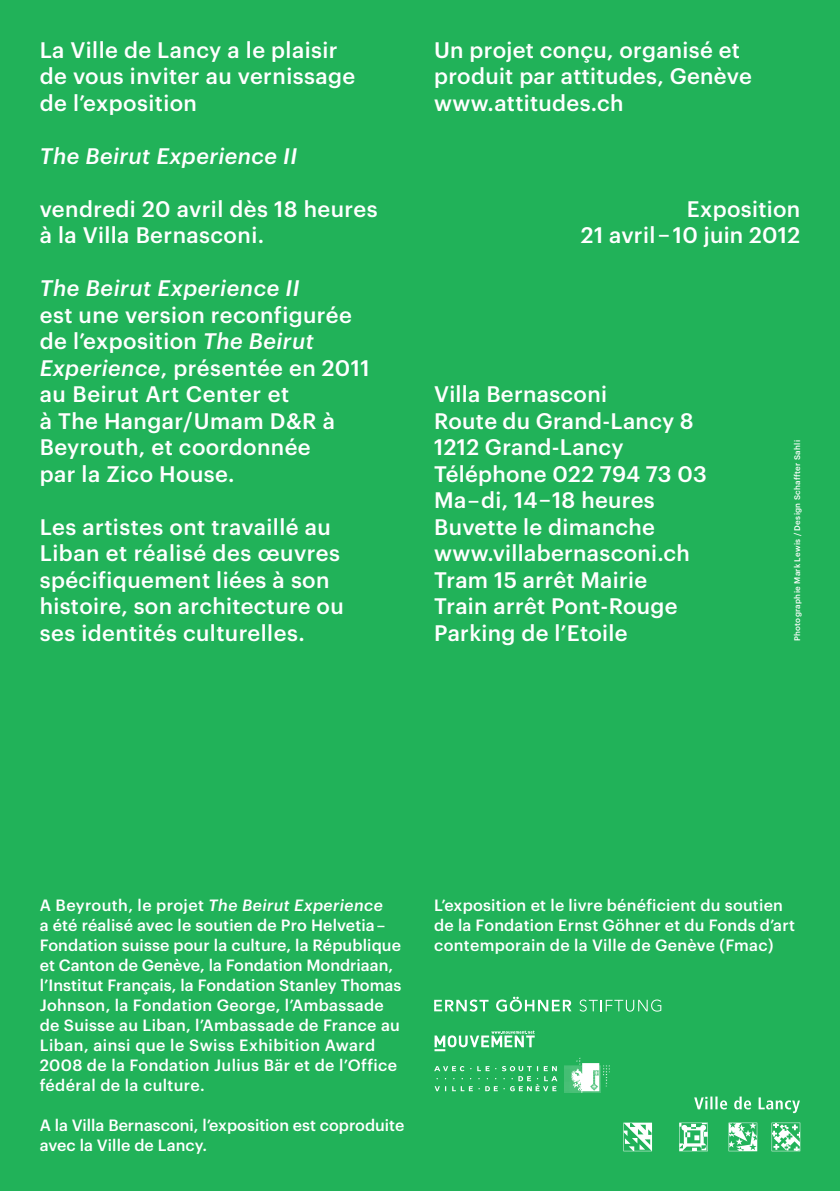
<style>
.page{position:relative;width:840px;height:1191px;background:#fff}
.page>*{position:absolute;margin:0;border:0;box-sizing:border-box;transform-origin:0 0}
.t1{font:500 22px/26.4px "Graphik";letter-spacing:.015em;color:#fff}
.t2{font:italic 500 22px "Graphik";letter-spacing:.025em;color:#fff}
.t3{font:500 16px/20px "Graphik";letter-spacing:.01em;color:#fff}
.t4{font:500 16px "Graphik";letter-spacing:.03em;color:#fff}
.t5{font:500 8px "Graphik";letter-spacing:.035em;color:#fff}
.s1{font-style:italic}
</style>
<div class="page">
<div style="left:0;top:0;width:839px;height:1191px;background:#21b259"></div>
<svg style="left:694px;top:1096px;width:32px;height:13px"></svg>
<svg style="left:734px;top:1096px;width:16px;height:13px"></svg>
<svg style="left:758px;top:1097px;width:41px;height:16px"></svg>
<svg style="left:679px;top:1122px;width:28px;height:29px"></svg>
<svg style="left:771px;top:1122px;width:28px;height:29px"></svg>
<svg style="left:623px;top:1122px;width:28px;height:29px"></svg>
<svg style="left:728px;top:1122px;width:28px;height:29px"></svg>
<svg style="left:434px;top:999px;width:54px;height:12px"></svg>
<svg style="left:496px;top:996px;width:75px;height:15px"></svg>
<svg style="left:579px;top:999px;width:82px;height:12px"></svg>
<svg style="left:434px;top:1057px;width:175px;height:36px"></svg>
<svg style="left:434px;top:1030px;width:100px;height:21px"></svg>
<p class="t1" style="left:40px;top:35px;width:299px">La Ville de Lancy a le plaisir</p>
<p class="t1" style="left:40px;top:61px;width:317px">de vous inviter au vernissage</p>
<p class="t1" style="left:40px;top:88px;width:159px">de l’exposition</p>
<p class="t2" style="left:40px;top:139px;width:259px">The Beirut Experience II</p>
<p class="t1" style="left:40px;top:194px;width:339px">vendredi 20 avril dès 18 heures</p>
<p class="t1" style="left:40px;top:220px;width:226px">à la Villa Bernasconi.</p>
<p class="t2" style="left:40px;top:272px;width:261px">The Beirut Experience II</p>
<p class="t1" style="left:40px;top:300px;width:313px">est une version reconfigurée</p>
<p class="t1" style="left:40px;top:326px;width:275px">de l’exposition <span class="s1">The Beirut</span></p>
<p class="t1" style="left:40px;top:353px;width:331px"><span class="s1">Experience</span>, présentée en 2011</p>
<p class="t1" style="left:40px;top:379px;width:251px">au Beirut Art Center et</p>
<p class="t1" style="left:40px;top:406px;width:296px">à The Hangar/Umam D&amp;R à</p>
<p class="t1" style="left:40px;top:432px;width:272px">Beyrouth, et coordonnée</p>
<p class="t1" style="left:40px;top:459px;width:196px">par la Zico House.</p>
<p class="t1" style="left:40px;top:512px;width:292px">Les artistes ont travaillé au</p>
<p class="t1" style="left:40px;top:538px;width:302px">Liban et réalisé des œuvres</p>
<p class="t1" style="left:40px;top:565px;width:291px">spécifiquement liées à son</p>
<p class="t1" style="left:40px;top:591px;width:305px">histoire, son architecture ou</p>
<p class="t1" style="left:40px;top:618px;width:266px">ses identités culturelles.</p>
<p class="t1" style="left:434px;top:35px;width:319px">Un projet conçu, organisé et produit par attitudes, Genève www.attitudes.ch</p>
<p class="t1" style="left:686px;top:194px;width:115px">Exposition</p>
<p class="t1" style="left:580px;top:220px;width:221px">21 avril – 10 juin 2012</p>
<p class="t1" style="left:434px;top:379px;width:174px">Villa Bernasconi</p>
<p class="t1" style="left:434px;top:406px;width:261px">Route du Grand-Lancy 8</p>
<p class="t1" style="left:434px;top:432px;width:191px">1212 Grand-Lancy</p>
<p class="t1" style="left:434px;top:459px;width:274px">Téléphone 022 794 73 03</p>
<p class="t1" style="left:434px;top:485px;width:222px">Ma–di, 14–18 heures</p>
<p class="t1" style="left:434px;top:512px;width:222px">Buvette le dimanche</p>
<p class="t1" style="left:434px;top:538px;width:257px">www.villabernasconi.ch</p>
<p class="t1" style="left:434px;top:565px;width:214px">Tram 15 arrêt Mairie</p>
<p class="t1" style="left:434px;top:591px;width:245px">Train arrêt Pont-Rouge</p>
<p class="t1" style="left:434px;top:618px;width:195px">Parking de l’Etoile</p>
<p class="t5" style="left:790px;top:641px;width:202px;rotate:-90deg">Photographie Mark Lewis / Design Schaffter Sahli</p>
<p class="t3" style="left:40px;top:894px;width:363px">A Beyrouth, le projet <span class="s1">The Beirut Experience<br></span>a été réalisé avec le soutien de Pro Helvetia – Fondation suisse pour la culture, la République et Canton de Genève, la Fondation Mondriaan, l’Institut Français, la Fondation Stanley Thomas Johnson, la Fondation George, l’Ambassade</p>
<p class="t3" style="left:40px;top:1014px;width:361px">de Suisse au Liban, l’Ambassade de France au</p>
<p class="t4" style="left:40px;top:1033px;width:337px">Liban, ainsi que le Swiss Exhibition Award</p>
<p class="t3" style="left:40px;top:1054px;width:359px">2008 de la Fondation Julius Bär et de l’Office fédéral de la culture.</p>
<p class="t3" style="left:40px;top:1114px;width:366px">A la Villa Bernasconi, l’exposition est coproduite</p>
<p class="t3" style="left:40px;top:1134px;width:169px">avec la Ville de Lancy.</p>
<p class="t3" style="left:434px;top:894px;width:350px">L’exposition et le livre bénéficient du soutien</p>
<p class="t3" style="left:434px;top:914px;width:362px">de la Fondation Ernst Göhner et du Fonds d’art</p>
<p class="t3" style="left:434px;top:934px;width:340px">contemporain de la Ville de Genève (Fmac)</p>
</div>
